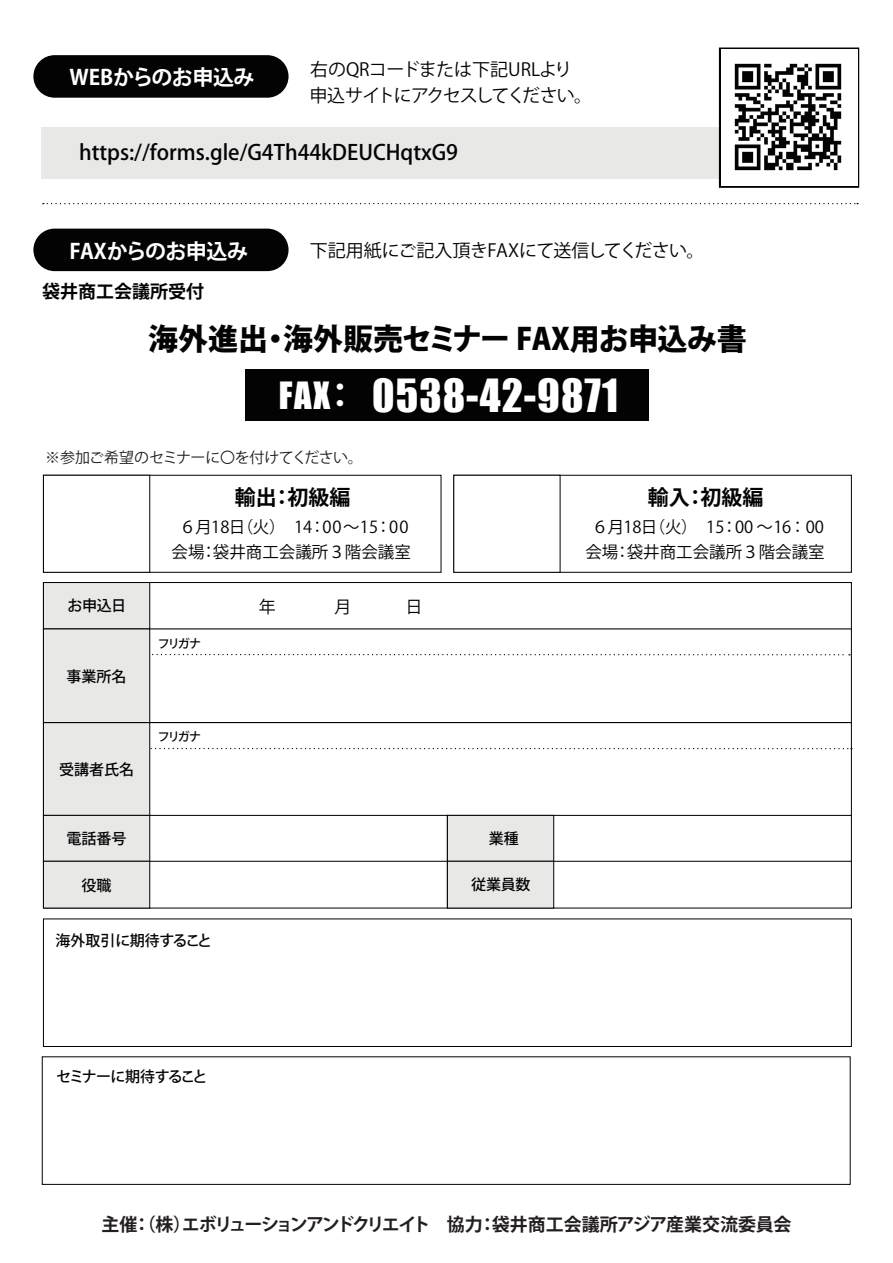
<style>
.page{position:relative;width:893px;height:1263px;background:#fff}
.page>*{position:absolute;margin:0;border:0;box-sizing:border-box;transform-origin:0 0}
.t1{font:42px "Impact";letter-spacing:.025em;color:#fff}
.t2{font:800 30px "Koz Go Pr 6 N";letter-spacing:-.015em;color:#030303}
.t3{font:500 21px "Koz Go Pr 6 N";color:#030303}
.t4{font:700 21px "Koz Go Pr 6 N";letter-spacing:-.02em;color:#fff}
.t5{font:700 21px "Koz Go Pr 6 N";color:#030303}
.t6{font:18px/25.5px "Koz Go Pr 6 N";letter-spacing:-.04em;color:#030303}
.t7{font:700 18px "Koz Go Pr 6 N";letter-spacing:-.06em;color:#231f20}
.t8{font:700 18px "Koz Go Pr 6 N";color:#030303}
.t9{font:16.95px "Koz Go Pr 6 N";color:#030303}
.t10{font:16.5px/24.5px "Koz Go Pr 6 N";color:#030303;text-align:center}
.t11{font:500 15px "Koz Go Pr 6 N";letter-spacing:-.02em;color:#030303}
.t12{font:15px "Koz Go Pr 6 N";letter-spacing:-.02em;color:#231f20}
.t13{font:500 15px "Koz Go Pr 6 N";letter-spacing:-.095em;color:#030303}
.t14{font:500 12px "Koz Go Pr 6 N";letter-spacing:-.16em;color:#030303}
.s1{font-size:34.5px}
.s2{font-family:"Koz Go Pr 6 N";font-weight:700;font-size:34.5px}
</style>
<div class="page">
<div style="left:43px;top:475px;width:398px;height:98px;background:#fff;border:1px solid #030303"></div>
<div style="left:43px;top:475px;width:107px;height:98px;background:#fff;border:1px solid #030303"></div>
<div style="left:453px;top:475px;width:399px;height:98px;background:#fff;border:1px solid #030303"></div>
<div style="left:453px;top:475px;width:107px;height:98px;background:#fff;border:1px solid #030303"></div>
<div style="left:43px;top:918px;width:809px;height:129px;background:#fff;border:1px solid #030303"></div>
<div style="left:42px;top:1056px;width:809px;height:129px;background:#fff;border:1px solid #030303"></div>
<div style="left:43px;top:582px;width:809px;height:48px;background:#fff;border:1px solid #030303"></div>
<div style="left:43px;top:582px;width:107px;height:48px;background:#e8e8e7;border:1px solid #030303"></div>
<svg style="left:150px;top:748px;width:702px;height:1px"></svg>
<div style="left:43px;top:722px;width:107px;height:94px;background:#e8e8e7;border:1px solid #030303"></div>
<div style="left:43px;top:815px;width:405px;height:47px;background:#fff;border:1px solid #030303"></div>
<div style="left:43px;top:815px;width:107px;height:47px;background:#e8e8e7;border:1px solid #030303"></div>
<div style="left:447px;top:815px;width:405px;height:47px;background:#fff;border:1px solid #030303"></div>
<div style="left:447px;top:815px;width:107px;height:47px;background:#e8e8e7;border:1px solid #030303"></div>
<div style="left:43px;top:861px;width:405px;height:47px;background:#fff;border:1px solid #030303"></div>
<div style="left:43px;top:861px;width:107px;height:47px;background:#e8e8e7;border:1px solid #030303"></div>
<div style="left:447px;top:861px;width:405px;height:47px;background:#fff;border:1px solid #030303"></div>
<div style="left:447px;top:861px;width:107px;height:47px;background:#e8e8e7;border:1px solid #030303"></div>
<div style="left:43px;top:628px;width:809px;height:95px;background:#fff;border:1px solid #030303"></div>
<svg style="left:150px;top:654px;width:700px;height:1px"></svg>
<div style="left:43px;top:628px;width:107px;height:95px;background:#e8e8e7;border:1px solid #030303"></div>
<div style="left:245px;top:369px;width:404px;height:51px;background:#030303"></div>
<svg style="left:43px;top:203px;width:815px;height:1px"></svg>
<div style="left:33px;top:55px;width:256px;height:43px;background:#030303;border-radius:21px"></div>
<div style="left:33px;top:229px;width:256px;height:42px;background:#030303;border-radius:21px"></div>
<div style="left:42px;top:127px;width:765px;height:51px;background:#e8e8e7"></div>
<svg style="left:719px;top:48px;width:140px;height:140px"></svg>
<img style="left:721px;top:50px;width:135px;height:136px">
<p class="t4" style="left:69px;top:66px;width:187px">WEBからのお申込み</p>
<p class="t6" style="left:310px;top:57px;width:284px">右のQRコードまたは下記URLより申込サイトにアクセスしてください。</p>
<p class="t3" style="left:79px;top:141px;width:381px">https://forms.gle/G4Th44kDEUCHqtxG9</p>
<p class="t4" style="left:69px;top:239px;width:180px">FAXからのお申込み</p>
<p class="t8" style="left:42px;top:281px;width:163px">袋井商工会議所受付</p>
<p class="t6" style="left:310px;top:238px;width:396px">下記用紙にご記入頂きFAXにて送信してください。</p>
<h2 class="t2" style="left:148px;top:322px;width:600px">海外進出・海外販売セミナー FAX用お申込み書</h2>
<h1 class="t1" style="left:279px;top:363px;width:341px"><span class="s1">FAX</span><span class="s2">：</span> 0538-42-9871</h1>
<p class="t12" style="left:45px;top:449px;width:319px">※参加ご希望のセミナーに〇を付けてください。</p>
<p class="t5" style="left:235px;top:486px;width:117px">輸出：初級編</p>
<p class="t10" style="left:172px;top:515px;width:241px">６月18日（火）　14：00～15：00会場：袋井商工会議所３階会議室</p>
<p class="t11" style="left:67px;top:597px;width:60px">お申込日</p>
<p class="t9" style="left:259px;top:597px;width:19px">年</p>
<p class="t9" style="left:334px;top:597px;width:19px">月</p>
<p class="t9" style="left:406px;top:597px;width:19px">日</p>
<p class="t11" style="left:67px;top:668px;width:61px">事業所名</p>
<p class="t11" style="left:59px;top:761px;width:76px">受講者氏名</p>
<p class="t14" style="left:158px;top:636px;width:45px">フリガナ</p>
<p class="t14" style="left:158px;top:730px;width:45px">フリガナ</p>
<p class="t11" style="left:67px;top:830px;width:61px">電話番号</p>
<p class="t11" style="left:489px;top:830px;width:31px">業種</p>
<p class="t11" style="left:82px;top:877px;width:31px">役職</p>
<p class="t11" style="left:471px;top:876px;width:61px">従業員数</p>
<p class="t11" style="left:56px;top:932px;width:158px">海外取引に期待すること</p>
<p class="t13" style="left:56px;top:1068px;width:153px">セミナーに期待すること</p>
<p class="t5" style="left:648px;top:486px;width:117px">輸入：初級編</p>
<p class="t10" style="left:592px;top:515px;width:234px">６月18日（火）　15：00 ～16：00</p>
<p class="t10" style="left:585px;top:540px;width:241px">会場：袋井商工会議所３階会議室</p>
<p class="t7" style="left:101px;top:1214px;width:692px">主催：（株）エボリューションアンドクリエイト　協力：袋井商工会議所アジア産業交流委員会</p>
</div>
